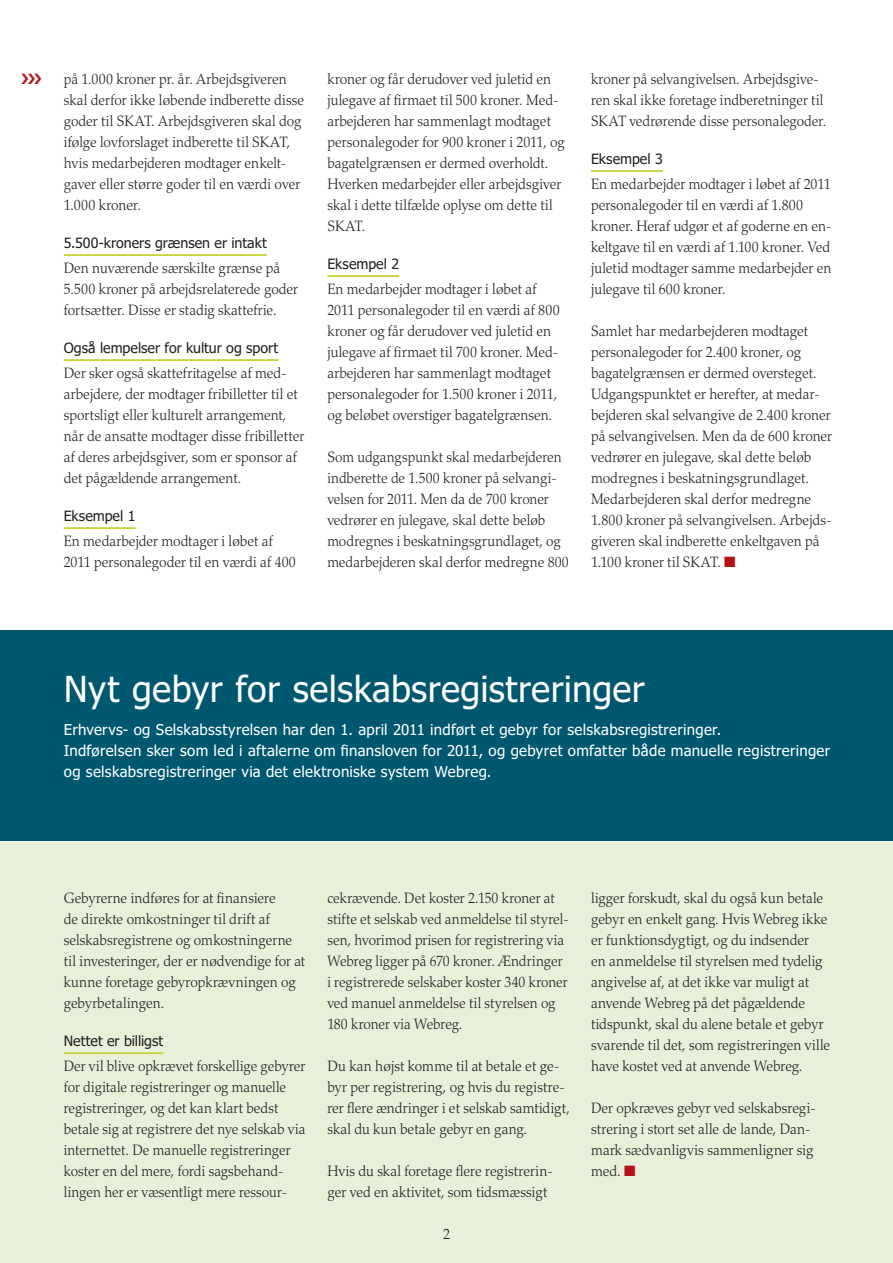
<style>
.page{position:relative;width:893px;height:1263px;background:#fff}
.page>*{position:absolute;margin:0;border:0;box-sizing:border-box;transform-origin:0 0}
.t1{font:36px "Tahoma";letter-spacing:.01em;color:#fff}
.t2{font:300 15px/21px "Palatino";color:#222221;scale:.93 1}
.t3{font:300 15px/21px "Palatino";color:#222221;scale:.92 1}
.t4{font:15px/21px "Tahoma";letter-spacing:.02em;color:#fff}
.t5{font:14.25px "Tahoma";color:#222221}
.s1{color:#b51218}
</style>
<div class="page">
<div style="left:0;top:840px;width:893px;height:423px;background:#e9f0da"></div>
<div style="left:0;top:630px;width:893px;height:210px;background:#005870"></div>
<hr style="left:64px;top:254px;width:203px;height:2px;background:#c8d23b">
<hr style="left:64px;top:359px;width:214px;height:2px;background:#c8d23b">
<hr style="left:64px;top:527px;width:72px;height:2px;background:#c8d23b">
<hr style="left:64px;top:1052px;width:99px;height:2px;background:#c8d23b">
<hr style="left:327px;top:275px;width:72px;height:2px;background:#c8d23b">
<hr style="left:591px;top:170px;width:72px;height:2px;background:#c8d23b">
<p class="t2" style="left:64px;top:69px;width:260px">på 1.000 kroner pr. år. Arbejdsgiveren skal derfor ikke løbende indberette disse goder til SKAT. Arbejdsgiveren skal dog ifølge lovforslaget indberette til SKAT, hvis medarbejderen modtager enkelt&shy;gaver eller større goder til en værdi over 1.000 kroner.</p>
<p class="t5" style="left:64px;top:233px;width:205px">5.500-kroners grænsen er intakt</p>
<p class="t2" style="left:64px;top:258px;width:253px">Den nuværende særskilte grænse på<br>5.500 kroner på arbejdsrelaterede goder fortsætter. Disse er stadig skattefrie.</p>
<p class="t5" style="left:64px;top:338px;width:216px">Også lempelser for kultur og sport</p>
<p class="t2" style="left:64px;top:363px;width:260px">Der sker også skattefritagelse af med&shy;arbejdere, der modtager fribilletter til et sportsligt eller kulturelt arrangement, når de ansatte modtager disse fribilletter af deres arbejdsgiver, som er sponsor af det pågældende arrangement.</p>
<p class="t5" style="left:64px;top:506px;width:73px">Eksempel 1</p>
<p class="t2" style="left:64px;top:531px;width:251px">En medarbejder modtager i løbet af<br>2011 personalegoder til en værdi af 400</p>
<p class="t2" style="left:327px;top:69px;width:257px">kroner og får derudover ved juletid en julegave af firmaet til 500 kroner. Med&shy;arbejderen har sammenlagt modtaget personalegoder for 900 kroner i 2011, og bagatelgrænsen er dermed overholdt.<br>Hverken medarbejder eller arbejdsgiver skal i dette tilfælde oplyse om dette til SKAT.</p>
<p class="t5" style="left:327px;top:254px;width:73px">Eksempel 2</p>
<p class="t2" style="left:327px;top:279px;width:251px">En medarbejder modtager i løbet af 2011 personalegoder til en værdi af 800 kroner og får derudover ved juletid en julegave af firmaet til 700 kroner. Med&shy;arbejderen har sammenlagt modtaget personalegoder for 1.500 kroner i 2011, og beløbet overstiger bagatelgrænsen.</p>
<p class="t2" style="left:327px;top:447px;width:261px">Som udgangspunkt skal medarbejderen indberette de 1.500 kroner på selvangi&shy;velsen for 2011. Men da de 700 kroner vedrører en julegave, skal dette beløb modregnes i beskatningsgrundlaget, og medarbejderen skal derfor medregne 800</p>
<p class="t3" style="left:591px;top:69px;width:257px">kroner på selvangivelsen. Arbejdsgive&shy;ren skal ikke foretage indberetninger til<br>SKAT vedrørende disse personalegoder.</p>
<p class="t5" style="left:591px;top:149px;width:73px">Eksempel 3</p>
<p class="t2" style="left:591px;top:174px;width:260px">En medarbejder modtager i løbet af 2011 personalegoder til en værdi af 1.800 kroner. Heraf udgør et af goderne en en&shy;keltgave til en værdi af 1.100 kroner. Ved juletid modtager samme medarbejder en julegave til 600 kroner.</p>
<p class="t2" style="left:591px;top:321px;width:261px">Samlet har medarbejderen modtaget personalegoder for 2.400 kroner, og bagatelgrænsen er dermed oversteget.<br>Udgangspunktet er herefter, at medar&shy;bejderen skal selvangive de 2.400 kroner på selvangivelsen. Men da de 600 kroner vedrører en julegave, skal dette beløb modregnes i beskatningsgrundlaget.<br>Medarbejderen skal derfor medregne 1.800 kroner på selvangivelsen. Arbejds&shy;giveren skal indberette enkeltgaven på 1.100 kroner til SKAT. <span class="s1">■</span></p>
<h1 class="t1" style="left:64px;top:665px;width:583px">Nyt gebyr for selskabsregistreringer</h1>
<p class="t4" style="left:64px;top:718px;width:768px">Erhvervs- og Selskabsstyrelsen har den 1. april 2011 indført et gebyr for selskabsregistreringer.<br>Indførelsen sker som led i aftalerne om finansloven for 2011, og gebyret omfatter både manuelle registreringer og selskabsregistreringer via det elektroniske system Webreg.</p>
<p class="t2" style="left:64px;top:888px;width:261px">Gebyrerne indføres for at finansiere<br>de direkte omkostninger til drift af selskabsregistrene og omkostningerne til investeringer, der er nødvendige for at kunne foretage gebyropkrævningen og gebyrbetalingen.</p>
<p class="t5" style="left:64px;top:1031px;width:101px">Nettet er billigst</p>
<p class="t3" style="left:64px;top:1056px;width:264px">Der vil blive opkrævet forskellige gebyrer for digitale registreringer og manuelle registreringer, og det kan klart bedst betale sig at registrere det nye selskab via internettet. De manuelle registreringer koster en del mere, fordi sagsbehand&shy;lingen her er væsentligt mere ressour-</p>
<p class="t3" style="left:327px;top:888px;width:264px">cekrævende. Det koster 2.150 kroner at stifte et selskab ved anmeldelse til styrel&shy;sen, hvorimod prisen for registrering via Webreg ligger på 670 kroner. Ændringer i registrerede selskaber koster 340 kroner ved manuel anmeldelse til styrelsen og 180 kroner via Webreg.</p>
<p class="t2" style="left:327px;top:1056px;width:262px">Du kan højst komme til at betale et ge&shy;byr per registrering, og hvis du registre&shy;rer flere ændringer i et selskab samtidigt, skal du kun betale gebyr en gang.</p>
<p class="t2" style="left:327px;top:1161px;width:244px">Hvis du skal foretage flere registrerin&shy;ger ved en aktivitet, som tidsmæssigt</p>
<p class="t2" style="left:443px;top:1224px;width:9px">2</p>
<p class="t2" style="left:591px;top:888px;width:259px">ligger forskudt, skal du også kun betale gebyr en enkelt gang. Hvis Webreg ikke er funktionsdygtigt, og du indsender<br>en anmeldelse til styrelsen med tydelig angivelse af, at det ikke var muligt at anvende Webreg på det pågældende tidspunkt, skal du alene betale et gebyr svarende til det, som registreringen ville have kostet ved at anvende Webreg.</p>
<p class="t2" style="left:591px;top:1098px;width:243px">Der opkræves gebyr ved selskabsregi&shy;strering i stort set alle de lande, Dan&shy;mark sædvanligvis sammenligner sig med. <span class="s1">■</span></p>
</div>
